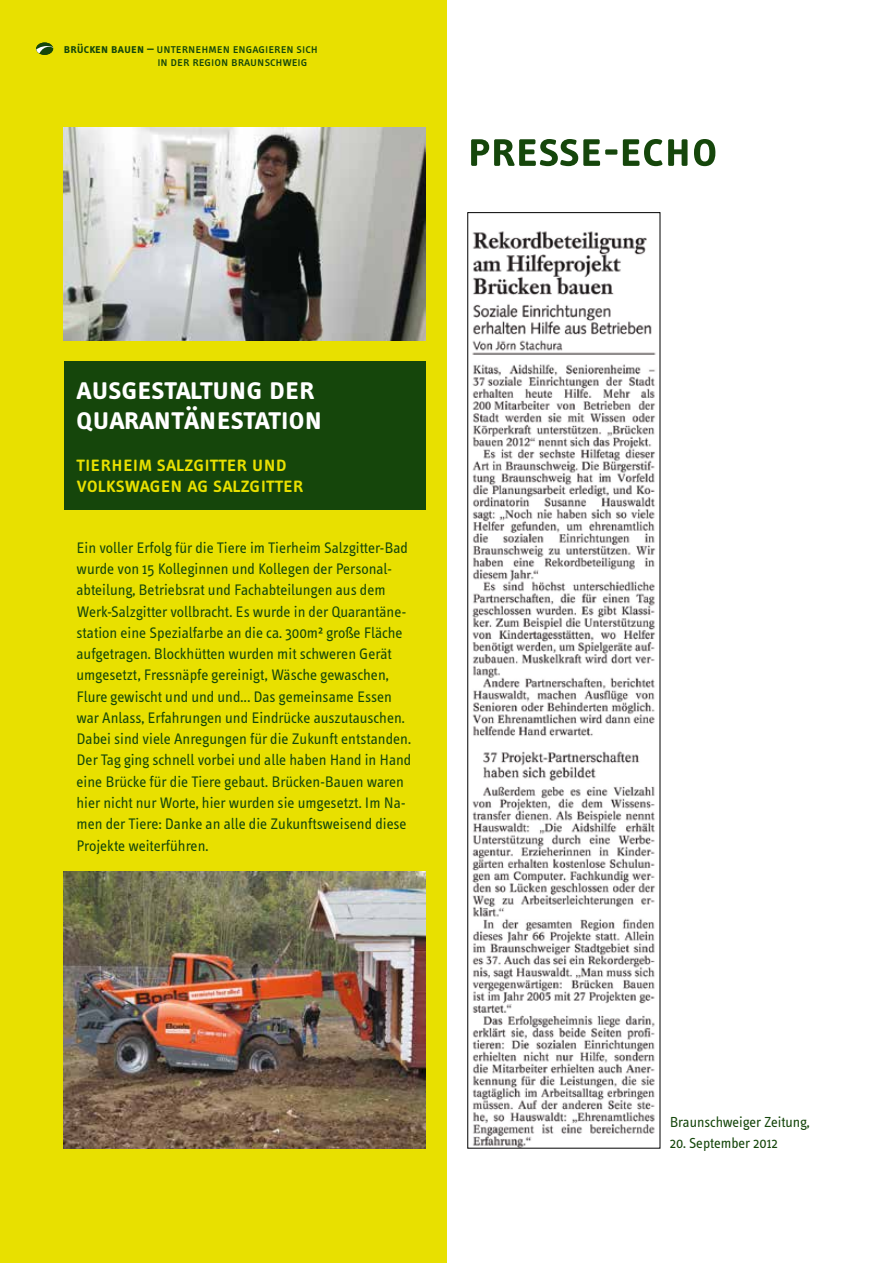
<style>
.page{position:relative;width:893px;height:1263px;background:#fff}
.page>*{position:absolute;margin:0;border:0;box-sizing:border-box;transform-origin:0 0}
.t1{font:52.5px "Info Text Semi Bold Caps";letter-spacing:-.005em;color:#15460b}
.t2{font:33px/30px "Info Text Semi Bold Caps";letter-spacing:-.01em;color:#fff}
.t3{font:22.5px/21px "Info Text Medium Caps";color:#e8e000}
.t4{font:15.75px/21.3px "Info Text";color:#15460b}
.t5{font:15px "Info Text";color:#15460b}
.t6{font:13.5px/13.5px "Info Text Book Caps";color:#15460b}
.s1{font-family:"Info Text Semi Bold Caps"}
</style>
<div class="page">
<div style="left:0;top:0;width:446px;height:1263px;background:#e8e000"></div>
<img style="left:64px;top:128px;width:361px;height:212px">
<div style="left:64px;top:361px;width:361px;height:149px;background:#15460b"></div>
<img style="left:64px;top:872px;width:361px;height:276px">
<img style="left:472px;top:231px;width:184px;height:915px">
<div style="left:36px;top:43px;width:17px;height:12px;background:#15460b;border-radius:50%"></div>
<svg style="left:36px;top:46px;width:17px;height:7px"></svg>
<p class="t6" style="left:157px;top:42px;width:162px;text-indent:-94px"><span class="s1">brücken bauen –</span> unternehmen engagieren sich in der region braunschweig</p>
<h1 class="t1" style="left:468px;top:119px;width:251px">presse-echo</h1>
<h2 class="t2" style="left:77px;top:373px;width:248px">ausgestaltung der quarantänestation</h2>
<h3 class="t3" style="left:77px;top:453px;width:229px">tierheim salzgitter und volkswagen ag salzgitter</h3>
<p class="t4" style="left:77px;top:537px;width:336px">Ein voller Erfolg für die Tiere im Tierheim Salzgitter-Bad wurde von 15 Kolleginnen und Kollegen der Personal&shy;abteilung, Betriebsrat und Fachabteilungen aus dem Werk-Salzgitter vollbracht. Es wurde in der Quarantäne&shy;station eine Spezialfarbe an die ca. 300m² große Fläche aufgetragen. Blockhütten wurden mit schweren Gerät umgesetzt, Fressnäpfe gereinigt, Wäsche gewaschen, Flure gewischt und und und... Das gemeinsame Essen war Anlass, Erfahrungen und Eindrücke auszutauschen.<br>Dabei sind viele Anregungen für die Zukunft entstanden.<br>Der Tag ging schnell vorbei und alle haben Hand in Hand eine Brücke für die Tiere gebaut. Brücken-Bauen waren hier nicht nur Worte, hier wurden sie umgesetzt. Im Na&shy;men der Tiere: Danke an alle die Zukunftsweisend diese Projekte weiterführen.</p>
<p class="t5" style="left:670px;top:1113px;width:141px">Braunschweiger Zeitung,</p>
<p class="t5" style="left:670px;top:1135px;width:110px">20. September 2012</p>
</div>
